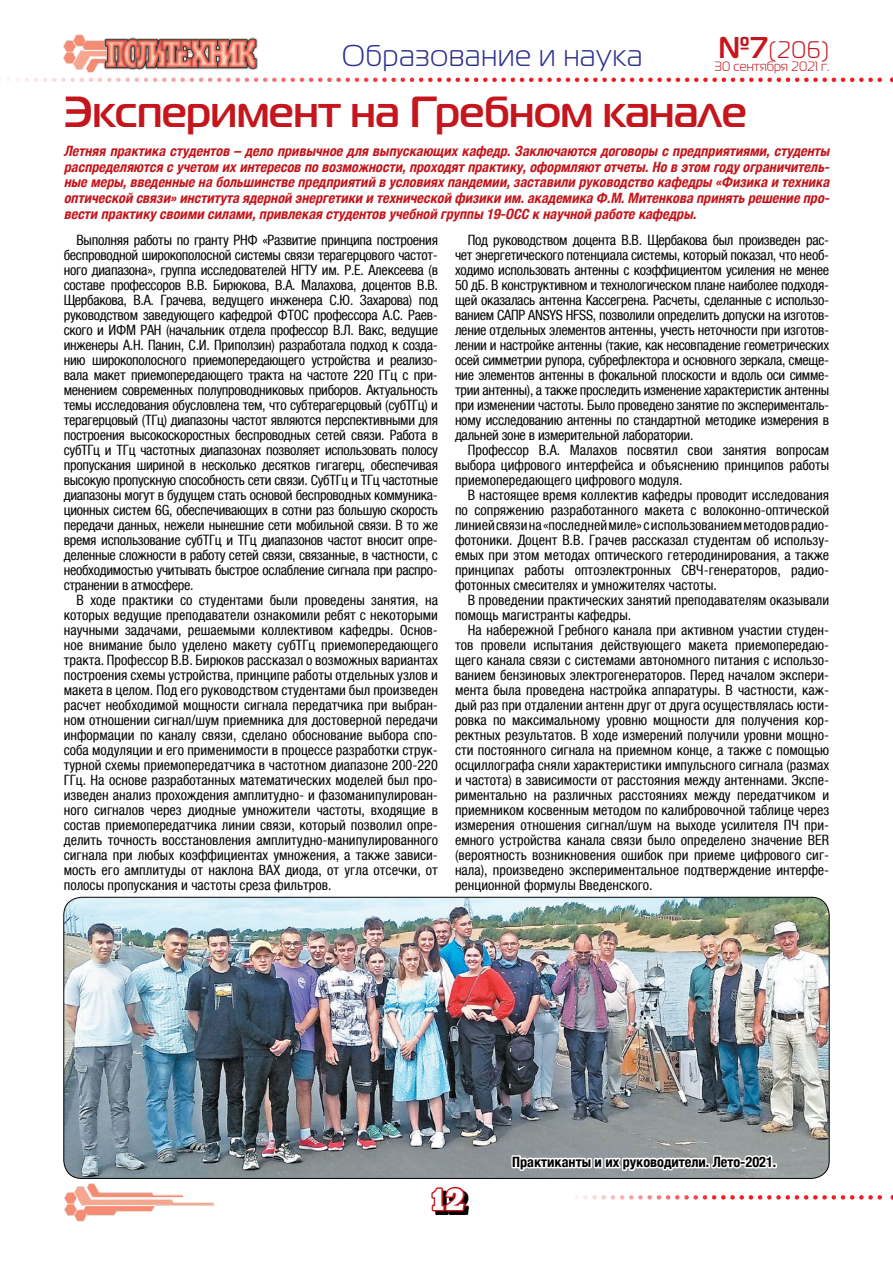
<style>
.page{position:relative;width:893px;height:1263px;background:#fff}
.page>*{position:absolute;margin:0;border:0;box-sizing:border-box;transform-origin:0 0}
.t1{font:700 43.5px "Magistral C";color:#c4161c}
.t2{font:30px "Magistral C";letter-spacing:.035em;color:#2e3092}
.t3{font:30px "Xenia Bold Cyrillic";color:#fff}
.t4{font:24px "Magistral C";color:#c4161c}
.t5{font:condensed 14.25px/15px "Helvetica Neue LTCYR";color:#000;text-align:justify}
.t6{font:italic 700 condensed 14.25px/15.8px "Helvetica Neue LTCYR";color:#c4161c;text-align:justify}
.t7{font:700 condensed 14.25px "Helvetica Neue LTCYR";color:#000}
.t8{font:13.5px "Magistral C";color:#c4161c}
.s1{font-weight:700;font-size:30px}
</style>
<div class="page">
<img style="left:64px;top:34px;width:36px;height:39px">
<img style="left:100px;top:37px;width:158px;height:34px">
<svg style="left:9px;top:78px;width:884px;height:4px"></svg>
<img style="left:64px;top:1183px;width:151px;height:39px">
<div style="left:435px;top:1190px;width:33px;height:25px;background:#000"></div>
<svg style="left:431px;top:1186px;width:36px;height:27px"></svg>
<img style="left:64px;top:897px;width:765px;height:281px">
<svg style="left:510px;top:1148px;width:383px;height:52px"></svg>
<h2 class="t2" style="left:342px;top:39px;width:302px">Образование и наука</h2>
<h3 class="t4" style="left:718px;top:37px;width:112px"><span class="s1">№7</span>(206)</h3>
<p class="t8" style="left:714px;top:59px;width:116px">30 сентября 2021 г.</p>
<h1 class="t1" style="left:64px;top:85px;width:684px">Эксперимент на Гребном канале</h1>
<p class="t6" style="left:64px;top:143px;width:770px">Летняя практика студентов – дело привычное для выпускающих кафедр.Заключаются договоры с предприятиями,студенты распределяются с учетом их интересов по возможности,проходятпрактику,оформляютотчеты.Но в этом году ограничитель&shy;ные меры,введенные на большинстве предприятий в условиях пандемии,заставили руководство кафедры «Физика и техника оптической связи»института ядерной энергетики и технической физики им.академика Ф.М.Митенкова принять решение про&shy;вести практику своими силами,привлекая студентов учебной группы 19-ОСС к научной работе кафедры.</p>
<p class="t5" style="left:455px;top:233px;width:376px;text-indent:13px">Под руководством доцента В.В. Щербакова был произведен рас&shy;чет энергетического потенциала системы, который показал, что необ&shy;ходимо использовать антенны с коэффициентом усиления не менее 50 дБ. В конструктивном и технологическом плане наиболее подходя&shy;щей оказалась антенна Кассегрена. Расчеты, сделанные с использо&shy;ванием САПР ANSYS HFSS, позволили определить допуски на изготов&shy;ление отдельных элементов антенны, учесть неточности при изготов&shy;лении и настройке антенны (такие, как несовпадение геометрических осей симметрии рупора, субрефлектора и основного зеркала, смеще&shy;ние элементов антенны в фокальной плоскости и вдоль оси симме&shy;трии антенны), а также проследить изменение характеристик антенны при изменении частоты. Было проведено занятие по эксперименталь&shy;ному исследованию антенны по стандартной методике измерения в дальней зоне в измерительной лаборатории.</p>
<p class="t5" style="left:455px;top:443px;width:376px;text-indent:13px">Профессор В.А. Малахов посвятил свои занятия вопросам выбора цифрового интерфейса и объяснению принципов работы приемопередающего цифрового модуля.</p>
<p class="t5" style="left:455px;top:488px;width:376px;text-indent:13px">В настоящее время коллектив кафедры проводит исследования по сопряжению разработанного макета с волоконно-оптической линией связи на «последней миле» с использованием методов радио&shy;фотоники. Доцент В.В. Грачев рассказал студентам об использу&shy;емых при этом методах оптического гетеродинирования, а также принципах работы оптоэлектронных СВЧ-генераторов, радио&shy;фотонных смесителях и умножителях частоты.</p>
<p class="t5" style="left:455px;top:593px;width:376px;text-indent:13px">В проведении практических занятий преподавателям оказывали помощь магистранты кафедры.</p>
<p class="t5" style="left:455px;top:623px;width:376px;text-indent:13px">На набережной Гребного канала при активном участии студен&shy;тов провели испытания действующего макета приемопередаю&shy;щего канала связи с системами автономного питания с использо&shy;ванием бензиновых электрогенераторов. Перед началом экспери&shy;мента была проведена настройка аппаратуры. В частности, каж&shy;дый раз при отдалении антенн друг от друга осуществлялась юсти&shy;ровка по максимальному уровню мощности для получения кор&shy;ректных результатов. В ходе измерений получили уровни мощно&shy;сти постоянного сигнала на приемном конце, а также с помощью осциллографа сняли характеристики импульсного сигнала (размах и частота) в зависимости от расстояния между антеннами. Экспе&shy;риментально на различных расстояниях между передатчиком и приемником косвенным методом по калибровочной таблице через измерения отношения сигнал/шум на выходе усилителя ПЧ при&shy;емного устройства канала связи было определено значение BER (вероятность возникновения ошибок при приеме цифрового сиг&shy;нала), произведено экспериментальное подтверждение интерфе&shy;ренционной формулы Введенского.</p>
<p class="t5" style="left:64px;top:233px;width:376px;text-indent:13px">Выполняя работы по гранту РНФ «Развитие принципа построения беспроводной широкополосной системы связи терагерцового частот&shy;ного диапазона», группа исследователей НГТУ им. Р.Е. Алексеева (в составе профессоров В.В. Бирюкова, В.А. Малахова, доцентов В.В.<br>Щербакова, В.А. Грачева, ведущего инженера С.Ю. Захарова) под руководством заведующего кафедрой ФТОС профессора А.С. Раев&shy;ского и ИФМ РАН (начальник отдела профессор В.Л. Вакс, ведущие инженеры А.Н. Панин, С.И. Приползин) разработала подход к созда&shy;нию широкополосного приемопередающего устройства и реализо&shy;вала макет приемопередающего тракта на частоте 220 ГГц с при&shy;менением современных полупроводниковых приборов. Актуальность темы исследования обусловлена тем, что субтерагерцовый (субТГц) и терагерцовый (ТГц) диапазоны частот являются перспективными для построения высокоскоростных беспроводных сетей связи. Работа в субТГц и ТГц частотных диапазонах позволяет использовать полосу пропускания шириной в несколько десятков гигагерц, обеспечивая высокую пропускную способность сети связи. СубТГц и ТГц частотные диапазоны могут в будущем стать основой беспроводных коммуника&shy;ционных систем 6G, обеспечивающих в сотни раз большую скорость передачи данных, нежели нынешние сети мобильной связи. В то же время использование субТГц и ТГц диапазонов частот вносит опре&shy;деленные сложности в работу сетей связи, связанные, в частности, с необходимостью учитывать быстрое ослабление сигнала при распро&shy;странении в атмосфере.</p>
<p class="t5" style="left:64px;top:593px;width:376px;text-indent:13px">В ходе практики со студентами были проведены занятия, на которых ведущие преподаватели ознакомили ребят с некоторыми научными задачами, решаемыми коллективом кафедры. Основ&shy;ное внимание было уделено макету субТГц приемопередающего тракта. Профессор В.В. Бирюков рассказал о возможных вариантах построения схемы устройства, принципе работы отдельных узлов и макета в целом. Под его руководством студентами был произведен расчет необходимой мощности сигнала передатчика при выбран&shy;ном отношении сигнал/шум приемника для достоверной передачи информации по каналу связи, сделано обоснование выбора спо&shy;соба модуляции и его применимости в процессе разработки струк&shy;турной схемы приемопередатчика в частотном диапазоне 200-220<br>ГГц. На основе разработанных математических моделей был про&shy;изведен анализ прохождения амплитудно- и фазоманипулирован&shy;ного сигналов через диодные умножители частоты, входящие в состав приемопередатчика линии связи, который позволил опре&shy;делить точность восстановления амплитудно-манипулированного сигнала при любых коэффициентах умножения, а также зависи&shy;мость его амплитуды от наклона ВАХ диода, от угла отсечки, от полосы пропускания и частоты среза фильтров.</p>
<h2 class="t3" style="left:428px;top:1182px;width:38px">12</h2>
<p class="t7" style="left:512px;top:1154px;width:266px">Практиканты и их руководители. Лето-2021.</p>
</div>
